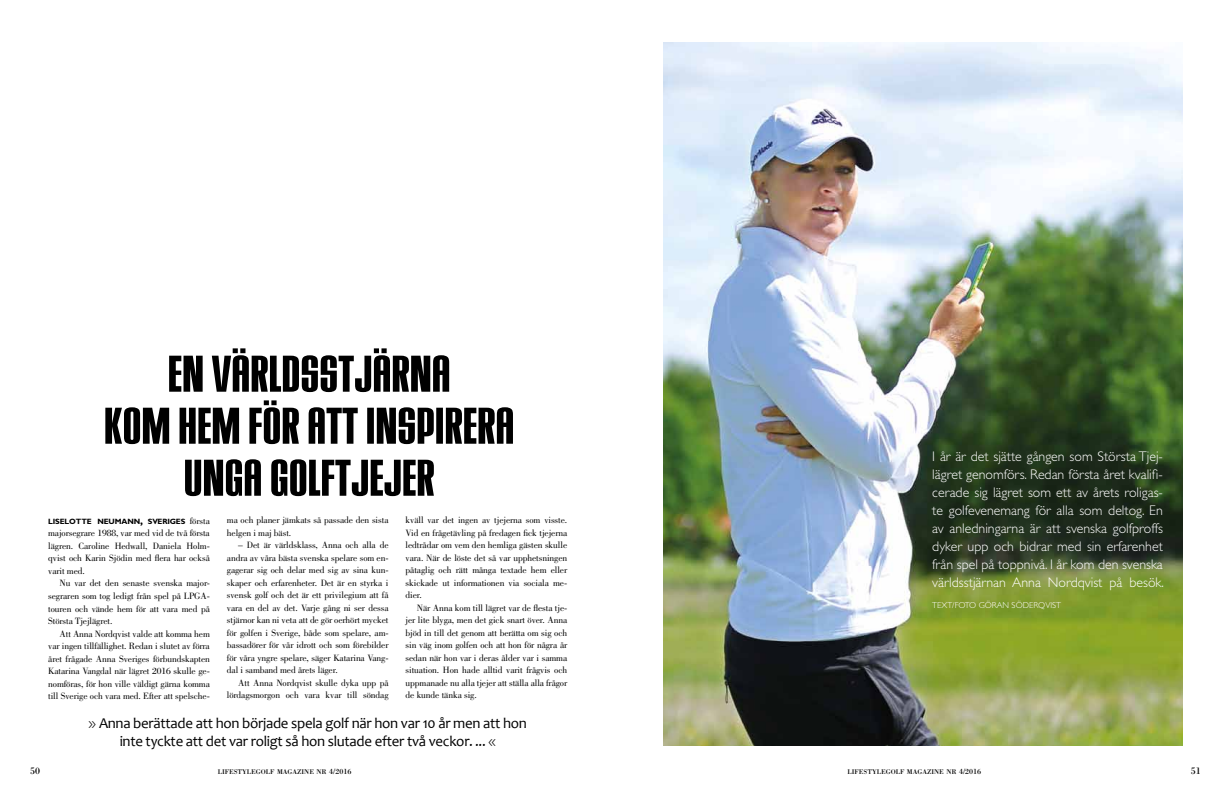
<style>
.page{position:relative;width:1231px;height:794px;background:#fff}
.page>*{position:absolute;margin:0;border:0;box-sizing:border-box;transform-origin:0 0}
.t1{font:15px/18px "Candara";letter-spacing:-.02em;color:#000;text-align:center}
.t2{font:300 14px/18px "Gill Sans Std";color:#fff;text-align:justify}
.t3{font:10px "Bodoni Std";color:#000}
.t4{font:9.5px/12.5px "Bodoni Std";letter-spacing:-.01em;color:#000;text-align:justify}
.t5{font:300 8.6px "Gill Sans Std";color:#fff}
.t6{font:700 7.7px "Gill Sans Std";letter-spacing:-.015em;color:#000}
.t7{font:7px "Bodoni Std";color:#000}
.s1{font-size:11px}
.s2{font-family:"Bodoni Std";font-weight:400;font-size:9.5px}
.s3{font-family:"Gill Sans Std";font-weight:300}
.s4{font-size:8px}
</style>
<div class="page">
<svg style="left:185px;top:459px;width:249px;height:37px"></svg>
<svg style="left:105px;top:400px;width:408px;height:44px"></svg>
<svg style="left:169px;top:348px;width:280px;height:44px"></svg>
<img style="left:663px;top:43px;width:519px;height:702px">
<p class="t6" style="left:48px;top:517px;width:163px">LISELOTTE NEUMANN<span class="s1">,</span> SVERIGES <span class="s2">första</span></p>
<p class="t4" style="left:48px;top:527px;width:163px">majorsegrare 1988, var med vid de två första lägren. Caroline Hedwall, Daniela Holm&shy;qvist och Karin Sjödin med flera har också varit med.</p>
<p class="t4" style="left:48px;top:577px;width:163px;text-indent:11px">Nu var det den senaste svenska major&shy;segraren som tog ledigt från spel på LPGA&shy;touren och vände hem för att vara med på Största Tjejlägret.</p>
<p class="t4" style="left:48px;top:627px;width:163px;text-indent:11px">Att Anna Nordqvist valde att komma hem var ingen tillfällighet. Redan i slutet av förra året frågade Anna Sveriges förbundskapten Katarina Vangdal när lägret 2016 skulle ge&shy;nomföras, för hon ville väldigt gärna komma till Sverige och vara med. Efter att spelsche-</p>
<p class="t4" style="left:227px;top:514px;width:163px">ma och planer jämkats så passade den sista helgen i maj bäst.</p>
<p class="t4" style="left:227px;top:539px;width:163px;text-indent:11px">– Det är världsklass, Anna och alla de andra av våra bästa svenska spelare som en&shy;gagerar sig och delar med sig av sina kun&shy;skaper och erfarenheter. Det är en styrka i svensk golf och det är ett privilegium att få vara en del av det. Varje gång ni ser dessa stjärnor kan ni veta att de gör oerhört mycket för golfen i Sverige, både som spelare, am&shy;bassadörer för vår idrott och som förebilder för våra yngre spelare, säger Katarina Vang&shy;dal i samband med årets läger.</p>
<p class="t4" style="left:227px;top:676px;width:163px;text-align:right">Att Anna Nordqvist skulle dyka upp på lördagsmorgon och vara kvar till söndag</p>
<p class="t4" style="left:405px;top:514px;width:163px">kväll var det ingen av tjejerna som visste.<br>Vid en frågetävling på fredagen fick tjejerna ledtrådar om vem den hemliga gästen skulle vara. När de löste det så var upphetsningen påtaglig och rätt många textade hem eller skickade ut informationen via sociala me&shy;dier.</p>
<p class="t4" style="left:405px;top:601px;width:163px;text-indent:11px">När Anna kom till lägret var de flesta tje&shy;jer lite blyga, men det gick snart över. Anna bjöd in till det genom att berätta om sig och sin väg inom golfen och att hon för några år sedan när hon var i deras ålder var i samma situation. Hon hade alltid varit frågvis och uppmanade nu alla tjejer att ställa alla frågor de kunde tänka sig.</p>
<h1 class="t1" style="left:89px;top:713px;width:440px"><span class="s3">»</span> Anna berättade att hon började spela golf när hon var 10 år men att hon inte tyckte att det var roligt så hon slutade efter två veckor. ... <span class="s3">«</span></h1>
<p class="t2" style="left:932px;top:448px;width:233px">I år är det sjätte gången som Största Tjej&shy;lägret genomförs. Redan första året kvalifi&shy;cerade sig lägret som ett av årets roligas&shy;te golfevenemang för alla som deltog. En av anledningarna är att svenska golfproffs dyker upp och bidrar med sin erfarenhet från spel på toppnivå. I år kom den svenska världsstjärnan Anna Nordqvist på besök.</p>
<p class="t5" style="left:932px;top:600px;width:66px">TEXT/foto Göran</p>
<p class="t5" style="left:1011px;top:600px;width:44px">Söderqvist</p>
<p class="t3" style="left:30px;top:764px;width:11px">50</p>
<p class="t7" style="left:218px;top:767px;width:135px">LIFESTYLEGOLF MAGAZINE NR <span class="s4">4/2016</span></p>
<p class="t7" style="left:847px;top:767px;width:135px">LIFESTYLEGOLF MAGAZINE NR <span class="s4">4/2016</span></p>
<p class="t3" style="left:1190px;top:764px;width:11px">51</p>
</div>
